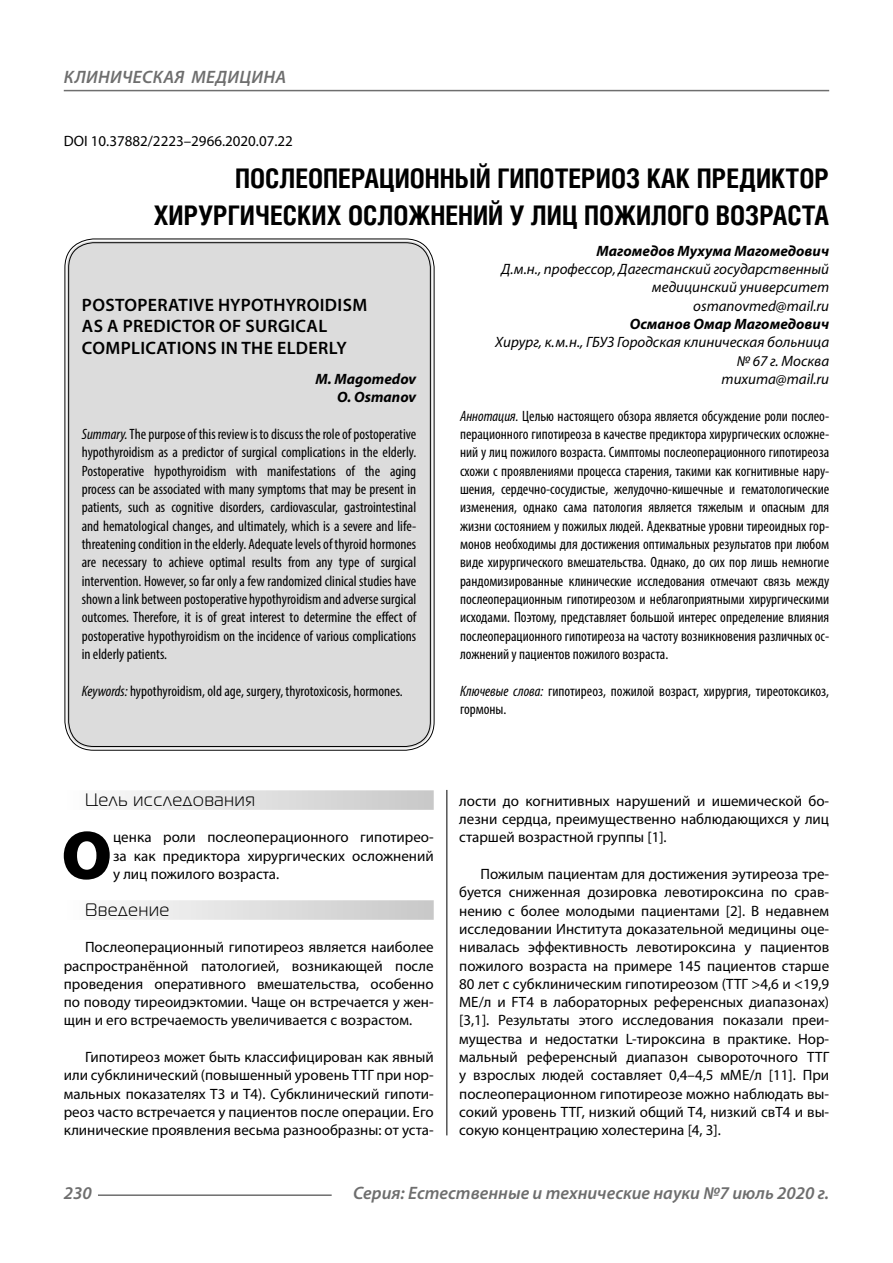
<style>
.page{position:relative;width:893px;height:1263px;background:#fff}
.page>*{position:absolute;margin:0;border:0;box-sizing:border-box;transform-origin:0 0}
.Bukvica{font:900 69.3px "Myriad Pro";color:#000}
.Header{font:700 27px/37.5px "Helios Cond C";color:#000;text-align:right}
.Header-eng{font:600 18px/21.6px "Myriad Pro";letter-spacing:.02em;color:#000}
.t1{font:italic 600 18px "Myriad Pro";color:#6e6e6e}
.Subheader{font:18px "Magistral C";letter-spacing:.05em;color:#000}
.Normal{font:15px/18.3px "Myriad Pro";color:#000;text-align:justify}
.Annotation-rus{font:condensed 15px/18.3px "Myriad Pro";color:#000;text-align:justify}
.Annotation-eng{font:condensed 15px/18.3px "Myriad Pro";color:#000;text-align:justify}
.Author-doc{font:italic 15px/18.3px "Myriad Pro";color:#000;text-align:right}
.Bukvica-2{font:15px/18.3px "Myriad Pro";color:#000;text-align:justify}
.Author{font:italic 700 15px "Myriad Pro";color:#000}
.DOI{font:15px "Myriad Pro";color:#000}
.Author-email{font:italic 15px "Myriad Pro";color:#000}
.Author-eng{font:italic 700 15px "Myriad Pro";color:#000}
.s1{font-style:italic}
</style>
<div class="page">
<hr style="left:446px;top:787px;width:1px;height:348px;background:#000">
<div style="left:64px;top:790px;width:370px;height:20px;background:linear-gradient(to right,#fcfcfc,#c8c8c8)"></div>
<div style="left:64px;top:900px;width:370px;height:20px;background:linear-gradient(to right,#fcfcfc,#c8c8c8)"></div>
<div style="left:67px;top:241px;width:365px;height:507px;background:#dcdcdc;border-radius:27px"></div>
<hr style="left:98px;top:1194px;width:234px;height:2px;background:#6e6e6e">
<hr style="left:64px;top:90px;width:765px;height:1px;background:#6e6e6e">
<p class="t1" style="left:64px;top:66px;width:23px">Клиническая</p>
<p class="t1" style="left:191px;top:66px;width:13px">медицина</p>
<p class="DOI" style="left:64px;top:132px;width:231px">DOI 10.37882/2223–2966.2020.07.22</p>
<p class="Header" style="left:154px;top:159px;width:677px">ПОСЛЕОПЕРАЦИОННЫЙ ГИПОТЕРИОЗ КАК ПРЕДИКТОР<br>ХИРУРГИЧЕСКИХ ОСЛОЖНЕНИЙ У ЛИЦ ПОЖИЛОГО ВОЗРАСТА</p>
<p class="Author" style="left:596px;top:241px;width:234px">Магомедов Мухума Магомедович</p>
<p class="Author-doc" style="left:501px;top:260px;width:329px">Д.м.н., профессор, Дагестанский государственный медицинский университет</p>
<p class="Author-email" style="left:693px;top:296px;width:137px">osmanovmed@mail.ru</p>
<p class="Author" style="left:630px;top:314px;width:201px">Османов Омар Магомедович</p>
<p class="Author-doc" style="left:495px;top:333px;width:335px">Хирург, к.м.н., ГБУЗ Городская клиническая больница № 67 г. Москва</p>
<p class="Author-email" style="left:722px;top:370px;width:109px">muxuma@mail.ru</p>
<p class="Annotation-rus" style="left:460px;top:406px;width:371px"><span class="s1">Аннотация.</span> Целью настоящего обзора является обсуждение роли послео&shy;перационного гипотиреоза в качестве предиктора хирургических осложне&shy;ний у лиц пожилого возраста. Симптомы послеоперационного гипотиреоза схожи с проявлениями процесса старения, такими как когнитивные нару&shy;шения, сердечно-сосудистые, желудочно-кишечные и гематологические изменения, однако сама патология является тяжелым и опасным для жизни состоянием у пожилых людей. Адекватные уровни тиреоидных гор&shy;монов необходимы для достижения оптимальных результатов при любом виде хирургического вмешательства. Однако, до сих пор лишь немногие рандомизированные клинические исследования отмечают связь между послеоперационным гипотиреозом и неблагоприятными хирургическими исходами. Поэтому, представляет большой интерес определение влияния послеоперационного гипотиреоза на частоту возникновения различных ос&shy;ложнений у пациентов пожилого возраста.</p>
<p class="Annotation-rus" style="left:460px;top:681px;width:371px"><span class="s1">Ключевые слова:</span> гипотиреоз, пожилой возраст, хирургия, тиреотоксикоз, гормоны.</p>
<p class="Header-eng" style="left:82px;top:293px;width:287px">POSTOPERATIVE HYPOTHYROIDISM<br>AS A PREDICTOR OF SURGICAL<br>COMPLICATIONS IN THE ELDERLY</p>
<p class="Author-eng" style="left:316px;top:369px;width:102px">M. Magomedov</p>
<p class="Author-eng" style="left:337px;top:388px;width:81px">O. Osmanov</p>
<p class="Annotation-eng" style="left:82px;top:425px;width:336px"><span class="s1">Summary.</span> The purpose of this review is to discuss the role of postoperative hypothyroidism as a predictor of surgical complications in the elderly.<br>Postoperative hypothyroidism with manifestations of the aging process can be associated with many symptoms that may be present in patients, such as cognitive disorders, cardiovascular, gastrointestinal and hematological changes, and ultimately, which is a severe and life&shy;threatening condition in the elderly. Adequate levels of thyroid hormones are necessary to achieve optimal results from any type of surgical intervention. However, so far only a few randomized clinical studies have shown a link between postoperative hypothyroidism and adverse surgical outcomes. Therefore, it is of great interest to determine the effect of postoperative hypothyroidism on the incidence of various complications in elderly patients.</p>
<p class="Annotation-eng" style="left:82px;top:681px;width:322px"><span class="s1">Keywords:</span> hypothyroidism, old age, surgery, thyrotoxicosis, hormones.</p>
<p class="Subheader" style="left:85px;top:790px;width:171px">Цель исследования</p>
<p class="Bukvica" style="left:61px;top:809px;width:52px">О</p>
<p class="Bukvica-2" style="left:113px;top:828px;width:322px">ценка роли послеоперационного гипотирео&shy;за как предиктора хирургических осложнений у лиц пожилого возраста.</p>
<p class="Subheader" style="left:85px;top:900px;width:86px">Введение</p>
<p class="Normal" style="left:64px;top:938px;width:371px;text-indent:21px">Послеоперационный гипотиреоз является наиболее распространённой патологией, возникающей после проведения оперативного вмешательства, особенно по поводу тиреоидэктомии. Чаще он встречается у жен&shy;щин и его встречаемость увеличивается с возрастом.</p>
<p class="Normal" style="left:64px;top:1048px;width:371px;text-indent:21px">Гипотиреоз может быть классифицирован как явный или субклинический (повышенный уровень ТТГ при нор&shy;мальных показателях T3 и T4). Субклинический гипоти&shy;реоз часто встречается у пациентов после операции. Его клинические проявления весьма разнообразны: от уста-</p>
<p class="Normal" style="left:459px;top:791px;width:371px">лости до когнитивных нарушений и ишемической бо&shy;лезни сердца, преимущественно наблюдающихся у лиц старшей возрастной группы [1].</p>
<p class="Normal" style="left:459px;top:864px;width:371px;text-indent:21px">Пожилым пациентам для достижения эутиреоза тре&shy;буется сниженная дозировка левотироксина по срав&shy;нению с более молодыми пациентами [2]. В недавнем исследовании Института доказательной медицины оце&shy;нивалась эффективность левотироксина у пациентов пожилого возраста на примере 145 пациентов старше 80 лет с субклиническим гипотиреозом (ТТГ &gt;4,6 и &lt;19,9<br>МЕ/л и FT4 в лабораторных референсных диапазонах) [3,1]. Результаты этого исследования показали преи&shy;мущества и недостатки L-тироксина в практике. Нор&shy;мальный референсный диапазон сывороточного ТТГ у взрослых людей составляет 0,4–4,5 мМЕ/л [11]. При послеоперационном гипотиреозе можно наблюдать вы&shy;сокий уровень ТТГ, низкий общий Т4, низкий cвТ4 и вы&shy;сокую концентрацию холестерина [4, 3].</p>
<p class="t1" style="left:64px;top:1182px;width:30px">230</p>
<p class="t1" style="left:353px;top:1182px;width:478px">Серия: Естественные и технические науки №7 июль 2020 г.</p>
</div>
